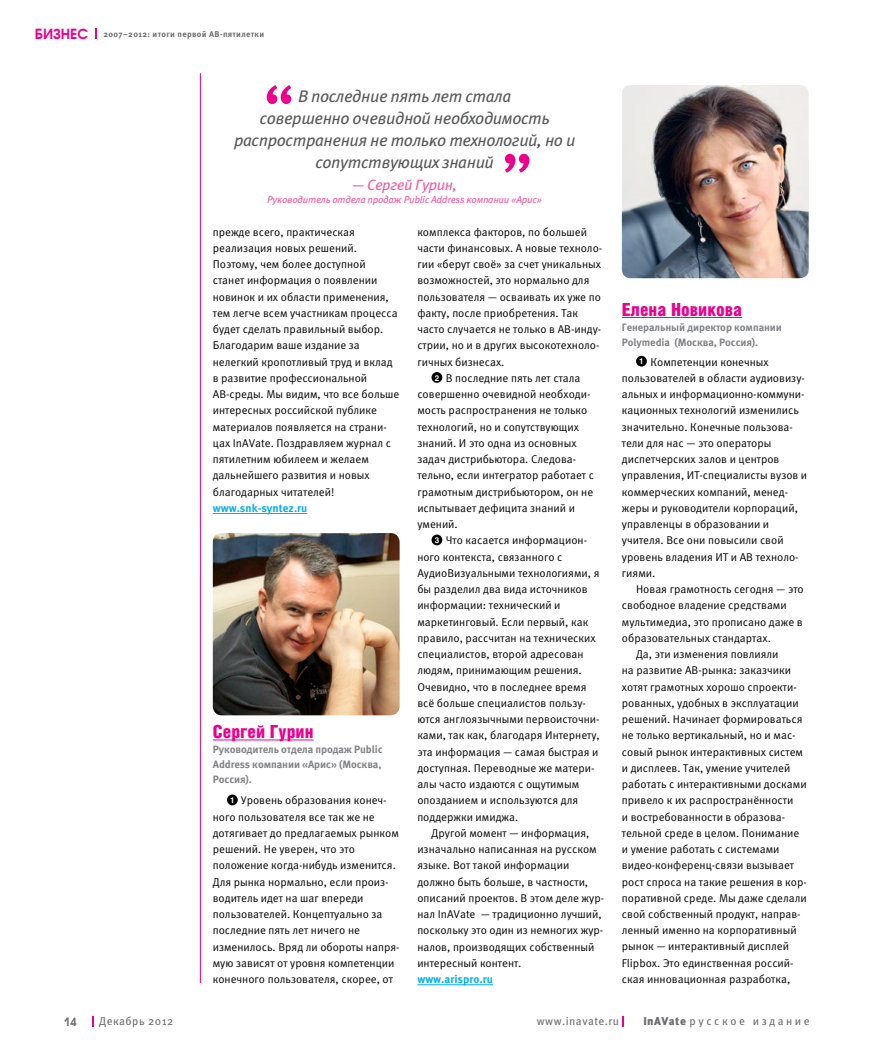
<style>
.page{position:relative;width:869px;height:1063px;background:#fff}
.page>*{position:absolute;margin:0;border:0;box-sizing:border-box;transform-origin:0 0}
.t1{font:900 18.12px "Helios Cond";color:#ec008c}
.t2{font:italic 16.88px/21.9px "Meta Pro";letter-spacing:-.025em;color:#58595b;text-align:center}
.t3{font:italic 15px "Meta Pro";letter-spacing:-.025em;color:#ef5ba1}
.t4{font:11.25px/16.2px "Meta Pro";color:#000}
.t5{font:700 11.25px "Meta Pro";color:#00aeef}
.t6{font:11.25px "Meta Pro";letter-spacing:.04em;color:#6d6e71}
.t7{font:11.25px "Meta Pro";letter-spacing:.23em;color:#6d6e71}
.t8{font:700 11.25px "Avant Garde CTT";color:#6d6e71}
.t9{font:700 10.62px/15px "Meta Pro";letter-spacing:-.01em;color:#808285;text-align:justify}
.t10{font:italic 10px "Meta Pro";letter-spacing:-.025em;color:#ef5ba1}
.t11{font:700 8.38px "Meta Pro";letter-spacing:.04em;color:#6d6e71}
.s1{font-family:"Avant Garde CTT";font-size:13.75px;color:#ec008c}
.s2{font-family:"Helios C";font-weight:700;font-size:8px;color:#fff}
.s3{font-weight:900}
</style>
<div class="page">
<hr style="left:200px;top:73px;width:1px;height:910px;background:#ec008c">
<hr style="left:213px;top:513px;width:94px;height:1px;background:#00aeef">
<hr style="left:213px;top:740px;width:100px;height:1px;background:#ec008c">
<div style="left:227px;top:795px;width:11px;height:10px;background:#000;border-radius:50%"></div>
<hr style="left:417px;top:985px;width:76px;height:1px;background:#00aeef">
<div style="left:431px;top:372px;width:11px;height:11px;background:#000;border-radius:50%"></div>
<div style="left:431px;top:535px;width:11px;height:10px;background:#000;border-radius:50%"></div>
<hr style="left:621px;top:317px;width:120px;height:1px;background:#ec008c">
<div style="left:635px;top:356px;width:11px;height:11px;background:#000;border-radius:50%"></div>
<img style="left:213px;top:533px;width:186px;height:182px">
<img style="left:621px;top:85px;width:187px;height:193px">
<svg style="left:266px;top:85px;width:25px;height:19px"></svg>
<svg style="left:504px;top:154px;width:25px;height:19px"></svg>
<p class="t11" style="left:35px;top:29px;width:231px"><span class="s1">БИЗНЕС</span> 2007–2012: итоги первой АВ-пятилетки</p>
<h2 class="t2" style="left:234px;top:86px;width:343px">В последние пять лет стала<br>cовершенно очевидной необходимость распространения не только технологий, но и сопутствующих знаний</h2>
<h3 class="t3" style="left:352px;top:175px;width:106px">— Сергей Гурин,</h3>
<p class="t10" style="left:267px;top:193px;width:276px">Руководитель отдела продаж Public Address компании «Арис»</p>
<p class="t4" style="left:213px;top:224px;width:188px">прежде всего, практическая реализация новых решений.<br>Поэтому, чем более доступной станет информация о появлении новинок и их области применения, тем легче всем участникам процесса будет сделать правильный выбор.<br>Благодарим ваше издание за нелегкий кропотливый труд и вклад в развитие профессиональной<br>АВ-среды. Мы видим, что все больше интересных российской публике материалов появляется на страни&shy;цах InAVate. Поздравляем журнал с пятилетним юбилеем и желаем дальнейшего развития и новых благодарных читателей!</p>
<p class="t5" style="left:213px;top:501px;width:96px">www.snk-syntez.ru</p>
<h1 class="t1" style="left:213px;top:721px;width:102px">Сергей Гурин</h1>
<p class="t9" style="left:213px;top:742px;width:171px">Руководитель отдела продаж Public Address компании «Арис» (Москва, Россия).</p>
<p class="t4" style="left:213px;top:793px;width:188px;text-indent:17px"><span class="s2">1</span> Уровень образования конеч&shy;ного пользователя все так же не дотягивает до предлагаемых рынком решений. Не уверен, что это положение когда-нибудь изменится.<br>Для рынка нормально, если произ&shy;водитель идет на шаг впереди пользователей. Концептуально за последние пять лет ничего не изменилось. Вряд ли обороты напря&shy;мую зависят от уровня компетенции конечного пользователя, скорее, от</p>
<p class="t4" style="left:417px;top:224px;width:171px">комплекса факторов, по большей</p>
<p class="t4" style="left:417px;top:240px;width:186px">части финансовых. А новые техноло-</p>
<p class="t4" style="left:417px;top:256px;width:185px">гии «берут своё» за счет уникальных</p>
<p class="t4" style="left:417px;top:273px;width:173px">возможностей, это нормально для</p>
<p class="t4" style="left:417px;top:289px;width:185px">пользователя — осваивать их уже по</p>
<p class="t4" style="left:417px;top:305px;width:162px">факту, после приобретения. Так</p>
<p class="t4" style="left:417px;top:321px;width:185px">часто случается не только в АВ-инду-</p>
<p class="t4" style="left:417px;top:338px;width:183px">стрии, но и в других высокотехноло-</p>
<p class="t4" style="left:417px;top:354px;width:89px">гичных бизнесах.</p>
<p class="t4" style="left:434px;top:370px;width:147px"><span class="s2">2</span> В последние пять лет стала</p>
<p class="t4" style="left:417px;top:386px;width:174px">совершенно очевидной необходи-</p>
<p class="t4" style="left:417px;top:403px;width:171px">мость распространения не только</p>
<p class="t4" style="left:417px;top:419px;width:163px">технологий, но и сопутствующих</p>
<p class="t4" style="left:417px;top:435px;width:161px">знаний. И это одна из основных</p>
<p class="t4" style="left:417px;top:451px;width:160px">задач дистрибьютора. Следова-</p>
<p class="t4" style="left:417px;top:468px;width:178px">тельно, если интегратор работает с</p>
<p class="t4" style="left:417px;top:484px;width:177px">грамотным дистрибьютором, он не</p>
<p class="t4" style="left:417px;top:500px;width:159px">испытывает дефицита знаний и</p>
<p class="t4" style="left:417px;top:516px;width:42px">умений.</p>
<p class="t4" style="left:434px;top:533px;width:154px"><span class="s2">3</span> Что касается информацион-</p>
<p class="t4" style="left:417px;top:549px;width:146px">ного контекста, связанного с</p>
<p class="t4" style="left:417px;top:565px;width:183px">АудиоВизуальными технологиями, я</p>
<p class="t4" style="left:417px;top:581px;width:172px">бы разделил два вида источников</p>
<p class="t4" style="left:417px;top:598px;width:145px">информации: технический и</p>
<p class="t4" style="left:417px;top:614px;width:172px">маркетинговый. Если первый, как</p>
<p class="t4" style="left:417px;top:630px;width:180px">правило, рассчитан на технических</p>
<p class="t4" style="left:417px;top:646px;width:168px">специалистов, второй адресован</p>
<p class="t4" style="left:417px;top:663px;width:166px">людям, принимающим решения.</p>
<p class="t4" style="left:417px;top:679px;width:170px">Очевидно, что в последнее время</p>
<p class="t4" style="left:417px;top:695px;width:170px">всё больше специалистов пользу-</p>
<p class="t4" style="left:417px;top:711px;width:184px">ются англоязычными первоисточни-</p>
<p class="t4" style="left:417px;top:728px;width:184px">ками, так как, благодаря Интернету,</p>
<p class="t4" style="left:417px;top:744px;width:182px">эта информация — самая быстрая и</p>
<p class="t4" style="left:417px;top:760px;width:179px">доступная. Переводные же матери-</p>
<p class="t4" style="left:417px;top:776px;width:163px">алы часто издаются с ощутимым</p>
<p class="t4" style="left:417px;top:793px;width:162px">опозданием и используются для</p>
<p class="t4" style="left:417px;top:809px;width:102px">поддержки имиджа.</p>
<p class="t4" style="left:431px;top:825px;width:159px">Другой момент — информация,</p>
<p class="t4" style="left:417px;top:841px;width:181px">изначально написанная на русском</p>
<p class="t4" style="left:417px;top:858px;width:153px">языке. Вот такой информации</p>
<p class="t4" style="left:417px;top:874px;width:172px">должно быть больше, в частности,</p>
<p class="t4" style="left:417px;top:890px;width:188px">описаний проектов. В этом деле жур-</p>
<p class="t4" style="left:417px;top:906px;width:186px">нал InAVate — традиционно лучший,</p>
<p class="t4" style="left:417px;top:923px;width:187px">поскольку это один из немногих жур-</p>
<p class="t4" style="left:417px;top:939px;width:178px">налов, производящих собственный</p>
<p class="t4" style="left:417px;top:955px;width:106px">интересный контент.</p>
<p class="t5" style="left:417px;top:972px;width:77px">www.arispro.ru</p>
<h1 class="t1" style="left:621px;top:299px;width:122px">Елена Новикова</h1>
<p class="t9" style="left:621px;top:320px;width:161px">Генеральный директор компании<br>Polymedia (Москва, Россия).</p>
<p class="t4" style="left:621px;top:354px;width:187px;text-indent:17px"><span class="s2">1</span> Компетенции конечных пользователей в области аудиовизу&shy;альных и информационно-коммуни&shy;кационных технологий изменились значительно. Конечные пользова&shy;тели для нас — это операторы диспетчерских залов и центров управления, ИТ-специалисты вузов и коммерческих компаний, менед&shy;жеры и руководители корпораций, управленцы в образовании и учителя. Все они повысили свой уровень владения ИТ и АВ техноло&shy;гиями.</p>
<p class="t4" style="left:635px;top:581px;width:169px">Новая грамотность сегодня — это</p>
<p class="t4" style="left:621px;top:598px;width:166px">свободное владение средствами</p>
<p class="t4" style="left:621px;top:614px;width:182px">мультимедиа, это прописано даже в</p>
<p class="t4" style="left:621px;top:630px;width:150px">образовательных стандартах.</p>
<p class="t4" style="left:635px;top:646px;width:144px">Да, эти изменения повлияли</p>
<p class="t4" style="left:621px;top:663px;width:171px">на развитие АВ-рынка: заказчики</p>
<p class="t4" style="left:621px;top:679px;width:176px">хотят грамотных хорошо спроекти-</p>
<p class="t4" style="left:621px;top:695px;width:178px">рованных, удобных в эксплуатации</p>
<p class="t4" style="left:621px;top:711px;width:182px">решений. Начинает формироваться</p>
<p class="t4" style="left:621px;top:728px;width:175px">не только вертикальный, но и мас-</p>
<p class="t4" style="left:621px;top:744px;width:183px">совый рынок интерактивных систем</p>
<p class="t4" style="left:621px;top:760px;width:170px">и дисплеев. Так, умение учителей</p>
<p class="t4" style="left:621px;top:776px;width:186px">работать с интерактивными досками</p>
<p class="t4" style="left:621px;top:793px;width:173px">привело к их распространённости</p>
<p class="t4" style="left:621px;top:809px;width:165px">и востребованности в образова-</p>
<p class="t4" style="left:621px;top:825px;width:179px">тельной среде в целом. Понимание</p>
<p class="t4" style="left:621px;top:841px;width:159px">и умение работать с системами</p>
<p class="t4" style="left:621px;top:858px;width:174px">видео-конференц-связи вызывает</p>
<p class="t4" style="left:621px;top:874px;width:186px">рост спроса на такие решения в кор-</p>
<p class="t4" style="left:621px;top:890px;width:186px">поративной среде. Мы даже сделали</p>
<p class="t4" style="left:621px;top:906px;width:180px">свой собственный продукт, направ-</p>
<p class="t4" style="left:621px;top:923px;width:176px">ленный именно на корпоративный</p>
<p class="t4" style="left:621px;top:939px;width:168px">рынок — интерактивный дисплей</p>
<p class="t4" style="left:621px;top:955px;width:173px">Flipbox. Это единственная россий-</p>
<p class="t4" style="left:621px;top:971px;width:170px">ская инновационная разработка,</p>
<p class="t8" style="left:64px;top:1015px;width:15px">14</p>
<p class="t6" style="left:99px;top:1014px;width:75px">Декабрь 2012</p>
<p class="t6" style="left:536px;top:1014px;width:84px">www.inavate.ru</p>
<p class="t7" style="left:643px;top:1014px;width:168px"><span class="s3">InAVate</span> русское издание</p>
</div>
